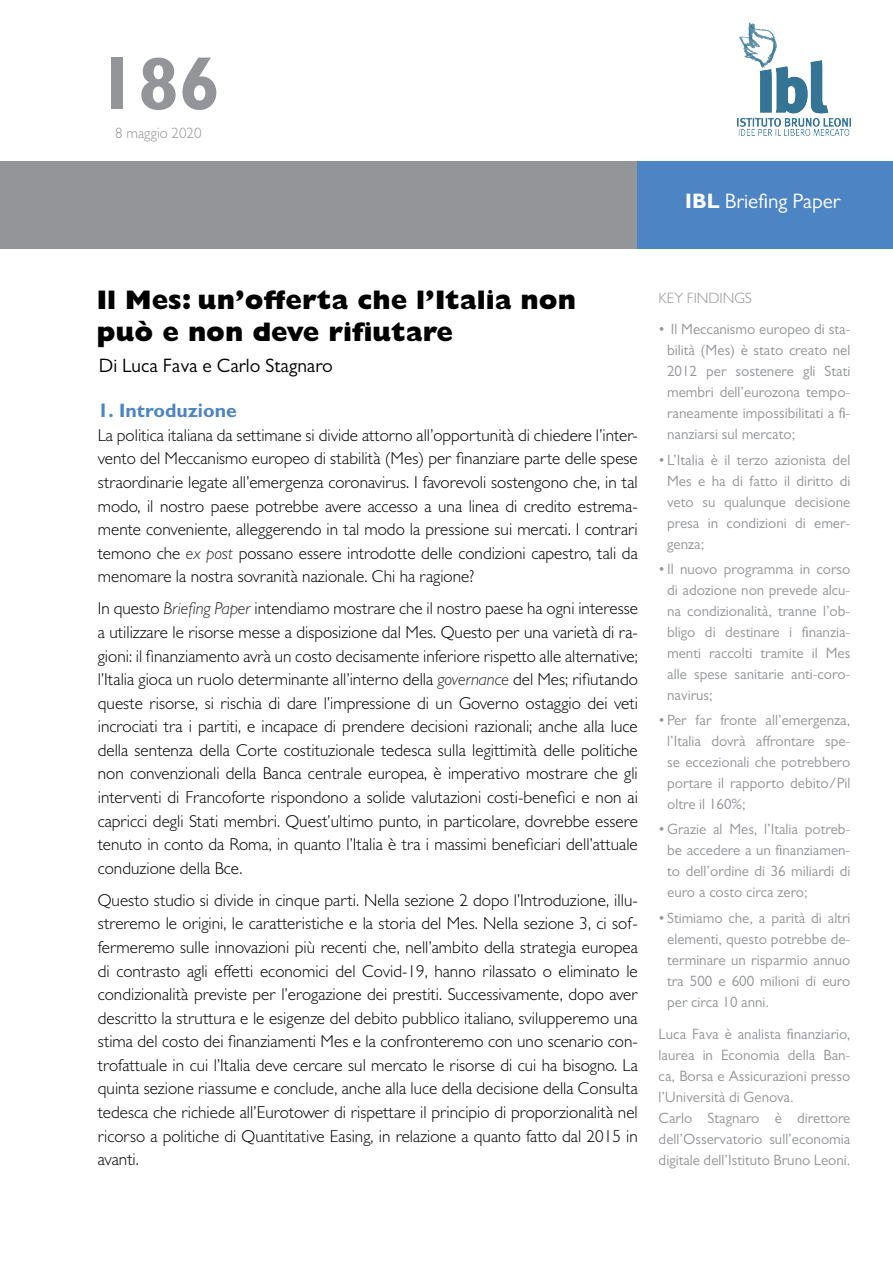
<style>
.page{position:relative;width:893px;height:1263px;background:#fff}
.page>*{position:absolute;margin:0;border:0;box-sizing:border-box;transform-origin:0 0}
.t1{font:700 75px "Gill Sans MT Pro";color:#939598}
.t2{font:800 27px/32.4px "Gill Sans MT Pro";color:#000}
.t3{font:21px "Gill Sans MT Pro";color:#fff}
.Author{font:19.5px "Gill Sans MT Pro";color:#000}
.Paragraph_1{font:700 19.5px "Gill Sans MT Pro";color:#4d84c4}
.Body{font:300 17.25px/23.5px "Gill Sans MT Pro";color:#000;text-align:justify}
.Biography{font:15px/21px "Gill Sans MT Pro";color:#939598;text-align:justify}
.Body-2{font:300 15px "Gill Sans MT Pro";color:#939598}
.s1{font-weight:700}
.s2{font-style:italic;color:#231f20}
</style>
<div class="page">
<div style="left:0;top:161px;width:714px;height:87px;background:#939598"></div>
<div style="left:638px;top:161px;width:255px;height:87px;background:#4d84c4"></div>
<img style="left:737px;top:23px;width:113px;height:112px">
<h1 class="t1" style="left:96px;top:38px;width:126px">186</h1>
<p class="Body-2" style="left:115px;top:124px;width:88px">8 maggio 2020</p>
<p class="t3" style="left:685px;top:189px;width:157px"><span class="s1">IBL</span> Briefing Paper</p>
<p class="t2" style="left:97px;top:283px;width:481px">Il Mes: un’offerta che l’Italia non può e non deve rifiutare</p>
<p class="Body-2" style="left:659px;top:289px;width:95px">KEY FINDINGS</p>
<p class="Biography" style="left:667px;top:319px;width:185px;text-indent:-9px">• Il Meccanismo europeo di sta&shy;bilità (Mes) è stato creato nel 2012 per sostenere gli Stati membri dell’eurozona tempo&shy;raneamente impossibilitati a fi&shy;nanziarsi sul mercato;</p>
<p class="Biography" style="left:667px;top:449px;width:185px;text-indent:-9px">• L’Italia è il terzo azionista del Mes e ha di fatto il diritto di veto su qualunque decisione presa in condizioni di emer&shy;genza;</p>
<p class="Biography" style="left:667px;top:558px;width:185px;text-indent:-9px">• Il nuovo programma in corso di adozione non prevede alcu&shy;na condizionalità, tranne l’ob&shy;bligo di destinare i finanzia&shy;menti raccolti tramite il Mes alle spese sanitarie anti-coro&shy;navirus;</p>
<p class="Biography" style="left:667px;top:709px;width:185px;text-indent:-9px">• Per far fronte all’emergenza, l’Italia dovrà affrontare spe&shy;se eccezionali che potrebbero portare il rapporto debito/Pil oltre il 160%;</p>
<p class="Biography" style="left:667px;top:819px;width:185px;text-indent:-9px">• Grazie al Mes, l’Italia potreb&shy;be accedere a un finanziamen&shy;to dell’ordine di 36 miliardi di euro a costo circa zero;</p>
<p class="Biography" style="left:667px;top:907px;width:185px;text-indent:-9px">• Stimiamo che, a parità di altri elementi, questo potrebbe de&shy;terminare un risparmio annuo tra 500 e 600 milioni di euro per circa 10 anni.</p>
<p class="Author" style="left:99px;top:354px;width:236px">Di Luca Fava e Carlo Stagnaro</p>
<p class="Paragraph_1" style="left:98px;top:399px;width:141px">1. Introduzione</p>
<p class="Body" style="left:98px;top:423px;width:542px">La politica italiana da settimane si divide attorno all’opportunità di chiedere l’inter&shy;vento del Meccanismo europeo di stabilità (Mes) per finanziare parte delle spese straordinarie legate all’emergenza coronavirus. I favorevoli sostengono che, in tal modo, il nostro paese potrebbe avere accesso a una linea di credito estrema&shy;mente conveniente, alleggerendo in tal modo la pressione sui mercati. I contrari temono che <span class="s2">ex post</span> possano essere introdotte delle condizioni capestro, tali da menomare la nostra sovranità nazionale. Chi ha ragione?</p>
<p class="Body" style="left:98px;top:596px;width:542px">In questo <span class="s2">Briefing Paper</span> intendiamo mostrare che il nostro paese ha ogni interesse a utilizzare le risorse messe a disposizione dal Mes. Questo per una varietà di ra&shy;gioni: il finanziamento avrà un costo decisamente inferiore rispetto alle alternative; l’Italia gioca un ruolo determinante all’interno della <span class="s2">governance</span> del Mes; rifiutando queste risorse, si rischia di dare l’impressione di un Governo ostaggio dei veti incrociati tra i partiti, e incapace di prendere decisioni razionali; anche alla luce della sentenza della Corte costituzionale tedesca sulla legittimità delle politiche non convenzionali della Banca centrale europea, è imperativo mostrare che gli interventi di Francoforte rispondono a solide valutazioni costi-benefici e non ai capricci degli Stati membri. Quest’ultimo punto, in particolare, dovrebbe essere tenuto in conto da Roma, in quanto l’Italia è tra i massimi beneficiari dell’attuale conduzione della Bce.</p>
<p class="Body" style="left:98px;top:888px;width:542px">Questo studio si divide in cinque parti. Nella sezione 2 dopo l’Introduzione, illu&shy;streremo le origini, le caratteristiche e la storia del Mes. Nella sezione 3, ci sof&shy;fermeremo sulle innovazioni più recenti che, nell’ambito della strategia europea di contrasto agli effetti economici del Covid-19, hanno rilassato o eliminato le condizionalità previste per l’erogazione dei prestiti. Successivamente, dopo aver descritto la struttura e le esigenze del debito pubblico italiano, svilupperemo una stima del costo dei finanziamenti Mes e la confronteremo con uno scenario con&shy;trofattuale in cui l’Italia deve cercare sul mercato le risorse di cui ha bisogno. La quinta sezione riassume e conclude, anche alla luce della decisione della Consulta tedesca che richiede all’Eurotower di rispettare il principio di proporzionalità nel ricorso a politiche di Quantitative Easing, in relazione a quanto fatto dal 2015 in avanti.</p>
<p class="Biography" style="left:659px;top:1023px;width:193px">Luca Fava è analista finanziario, laurea in Economia della Ban&shy;ca, Borsa e Assicurazioni presso l’Università di Genova.</p>
<p class="Biography" style="left:659px;top:1107px;width:193px">Carlo Stagnaro è direttore dell’Osservatorio sull’economia digitale dell’Istituto Bruno Leoni.</p>
</div>
